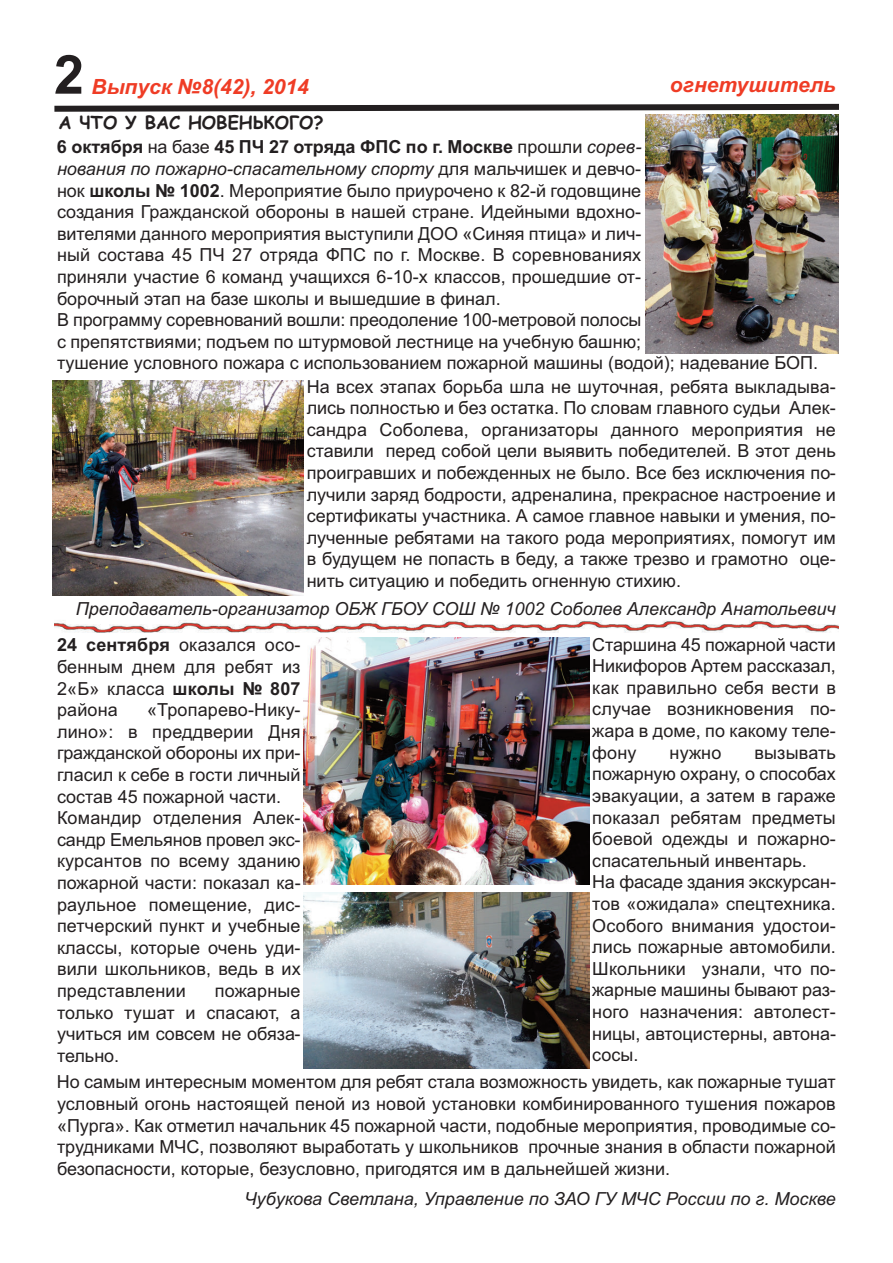
<style>
.page{position:relative;width:893px;height:1263px;background:#fff}
.page>*{position:absolute;margin:0;border:0;box-sizing:border-box;transform-origin:0 0}
.t1{font:700 54px "Arial";color:#231f20}
.t2{font:italic 700 21px "Arial";color:#ef3c25}
.t3{font:18px/21.6px "Arial";color:#231f20;text-align:justify}
.t4{font:italic 18px "Arial";color:#231f20}
.t5{font:700 18px "Comic Sans MS";color:#231f20}
.s1{font-weight:700}
.s2{font-style:italic}
</style>
<div class="page">
<img style="left:54px;top:620px;width:785px;height:18px">
<svg style="left:54px;top:103px;width:785px;height:12px"></svg>
<img style="left:53px;top:380px;width:251px;height:215px">
<img style="left:646px;top:115px;width:193px;height:238px">
<img style="left:304px;top:892px;width:285px;height:177px">
<img style="left:304px;top:638px;width:285px;height:246px">
<h1 class="t1" style="left:54px;top:43px;width:32px">2</h1>
<p class="t2" style="left:92px;top:74px;width:219px">Выпуск №8(42), 2014</p>
<p class="t2" style="left:670px;top:73px;width:167px">огнетушитель</p>
<p class="t5" style="left:58px;top:113px;width:267px">А ЧТО У ВАС НОВЕНЬКОГО?</p>
<p class="t3" style="left:57px;top:136px;width:586px;text-align:left"><span class="s1">6 октября</span> на базе <span class="s1">45 ПЧ 27 отряда ФПС по г. Москве</span> прошли <span class="s2">сорев&shy;нования по пожарно-спасательному спорту</span> для мальчишек и девчо&shy;нок <span class="s1">школы № 1002</span>. Мероприятие было приурочено к 82-й годовщине создания Гражданской обороны в нашей стране. Идейными вдохно&shy;вителями данного мероприятия выступили ДОО «Синяя птица» и лич&shy;ный состава 45 ПЧ 27 отряда ФПС по г. Москве. В соревнованиях приняли участие 6 команд учащихся 6-10-х классов, прошедшие от&shy;борочный этап на базе школы и вышедшие в финал.<br>В программу соревнований вошли: преодоление 100-метровой полосы с препятствиями; подъем по штурмовой лестнице на учебную башню;</p>
<p class="t3" style="left:57px;top:352px;width:763px">тушение условного пожара с использованием пожарной машины (водой); надевание БОП.</p>
<p class="t3" style="left:307px;top:376px;width:531px">На всех этапах борьба шла не шуточная, ребята выкладыва&shy;лись полностью и без остатка. По словам главного судьи Алек&shy;сандра Соболева, организаторы данного мероприятия не ставили перед собой цели выявить победителей. В этот день проигравших и побежденных не было. Все без исключения по&shy;лучили заряд бодрости, адреналина, прекрасное настроение и сертификаты участника. А самое главное навыки и умения, по&shy;лученные ребятами на такого рода мероприятиях, помогут им в будущем не попасть в беду, а также трезво и грамотно оце&shy;нить ситуацию и победить огненную стихию.</p>
<p class="t4" style="left:76px;top:598px;width:762px">Преподаватель-организатор ОБЖ ГБОУ СОШ № 1002 Соболев Александр Анатольевич</p>
<p class="t3" style="left:592px;top:634px;width:245px">Старшина 45 пожарной части Никифоров Артем рассказал, как правильно себя вести в случае возникновения по&shy;жара в доме, по какому теле&shy;фону</p>
<p class="t3" style="left:57px;top:634px;width:245px"><span class="s1">24 сентября</span> оказался осо&shy;бенным днем для ребят из 2«Б» класса <span class="s1">школы № 807 </span>района</p>
<p class="t3" style="left:57px;top:699px;width:245px;text-align:left;text-indent:90px">«Тропарево-Нику&shy;лино»: в преддверии Дня гражданской обороны их при&shy;гласил к себе в гости личный состав 45 пожарной части.<br>Командир отделения Алек&shy;сандр Емельянов провел экс&shy;курсантов по всему зданию пожарной части: показал ка&shy;раульное помещение, дис&shy;петчерский пункт и учебные классы, которые очень уди&shy;вили школьников, ведь в их представлении</p>
<p class="t3" style="left:592px;top:742px;width:245px;text-align:left;text-indent:162px">вызывать пожарную охрану, о способах эвакуации, а затем в гараже показал ребятам предметы боевой одежды и пожарно&shy;спасательный инвентарь.<br>На фасаде здания экскурсан&shy;тов «ожидала» спецтехника.<br>Особого внимания удостои&shy;лись пожарные автомобили.<br>Школьники узнали, что по&shy;жарные машины бывают раз&shy;ного назначения: автолест&shy;ницы, автоцистерны, автона&shy;сосы.</p>
<p class="t3" style="left:57px;top:1071px;width:780px">Но самым интересным моментом для ребят стала возможность увидеть, как пожарные тушат условный огонь настоящей пеной из новой установки комбинированного тушения пожаров «Пурга». Как отметил начальник 45 пожарной части, подобные мероприятия, проводимые со&shy;трудниками МЧС, позволяют выработать у школьников прочные знания в области пожарной безопасности, которые, безусловно, пригодятся им в дальнейшей жизни.</p>
<p class="t3" style="left:670px;top:742px;width:53px">нужно</p>
<p class="t3" style="left:57px;top:980px;width:245px;text-indent:158px">пожарные только тушат и спасают, а учиться им совсем не обяза&shy;тельно.</p>
<p class="t4" style="left:244px;top:1188px;width:593px">Чубукова Светлана, Управление по ЗАО ГУ МЧС России по г. Москве</p>
</div>
